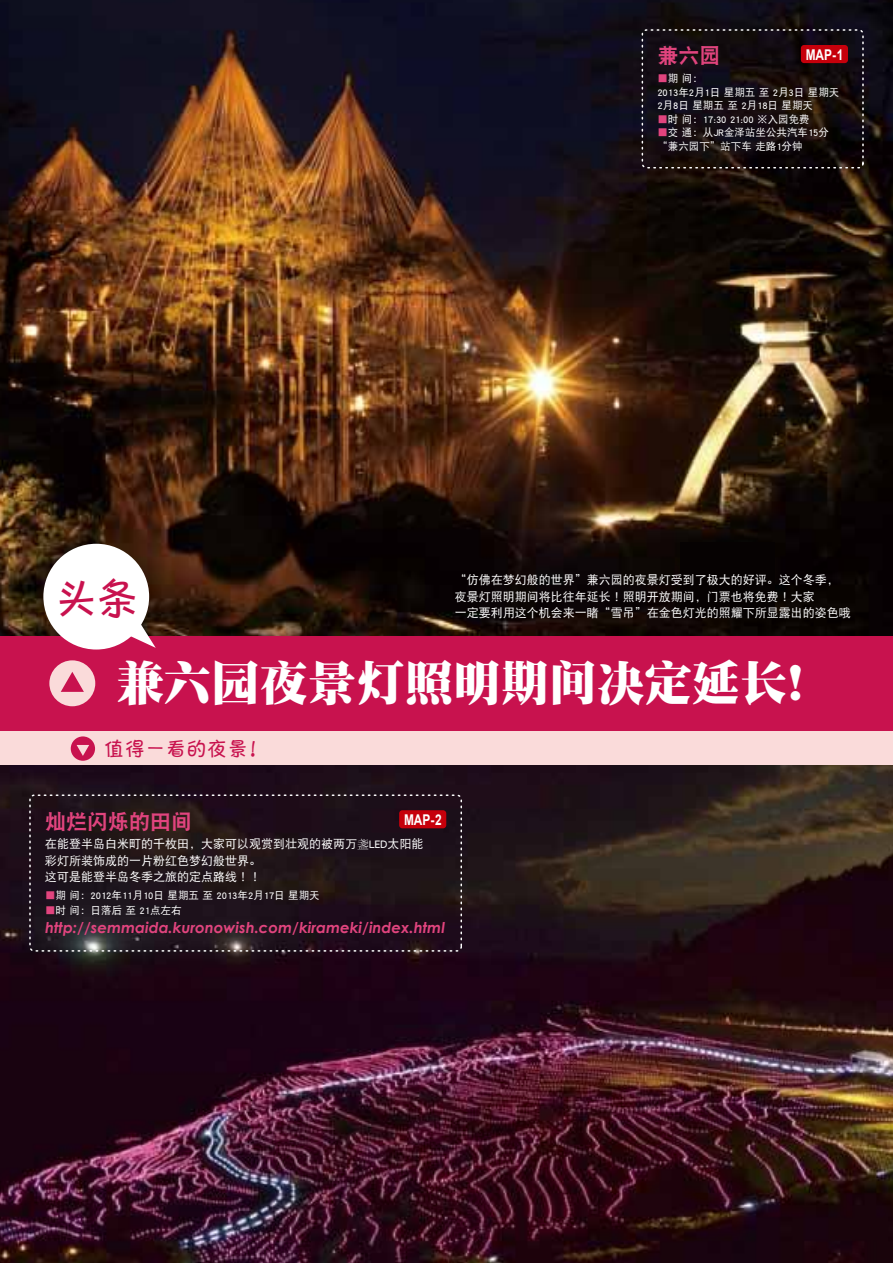
<style>
.page{position:relative;width:893px;height:1263px;background:#fff}
.page>*{position:absolute;margin:0;border:0;box-sizing:border-box;transform-origin:0 0}
.t1{font:48px "DF Song GB W12";color:#fff}
.t2{font:45px "FZKATJW GB1 0";color:#c8124e}
.t3{font:21px "DFP Hei W9 G Bpc EUC H";color:#e1447e}
.t4{font:21px "FZKATJW GB1 0";letter-spacing:-.02em;color:#c8124e}
.t5{font:italic 700 15px "Century Gothic";color:#e1447e}
.t6{font:700 14.85px "Arial";color:#fff;scale:.8 1}
.t7{font:12px/16.5px "DFP Hei W5 G Bpc EUC H";color:#fff}
.t8{font:10.5px/13.5px "DFP Hei W5 G Bpc EUC H";color:#fff}
.s1{color:#e1447e}
.s2{font-family:"Adobe Song Std";font-weight:300}
</style>
<div class="page">
<img style="left:0;top:0;width:893px;height:636px">
<div style="left:680px;top:542px;width:95px;height:75px;background:#060202"></div>
<img style="left:0;top:764px;width:893px;height:499px">
<div style="left:0;top:691px;width:893px;height:73px;background:#fadbda"></div>
<div style="left:642px;top:29px;width:222px;height:139px;border:2px dashed #fff;border-radius:4px"></div>
<div style="left:0;top:636px;width:893px;height:95px;background:#c8124e"></div>
<div style="left:43px;top:544px;width:106px;height:105px;background:#fff;border-radius:50%"></div>
<svg style="left:118px;top:612px;width:38px;height:36px"></svg>
<div style="left:801px;top:45px;width:47px;height:18px;background:#c6000b;border-radius:3px"></div>
<div style="left:29px;top:794px;width:433px;height:158px;border:2px dashed #fff;border-radius:4px"></div>
<div style="left:399px;top:810px;width:47px;height:18px;background:#c6000b;border-radius:3px"></div>
<div style="left:49px;top:660px;width:46px;height:46px;background:#fadbda;border-radius:50%"></div>
<svg style="left:61px;top:672px;width:23px;height:20px"></svg>
<div style="left:71px;top:736px;width:24px;height:25px;background:#c8124e;border-radius:50%"></div>
<svg style="left:77px;top:745px;width:12px;height:11px"></svg>
<h2 class="t2" style="left:54px;top:571px;width:87px">头条</h2>
<h3 class="t3" style="left:657px;top:45px;width:64px">兼六园</h3>
<p class="t8" style="left:657px;top:72px;width:183px"><span class="s1">■</span>期 间：<br>2013年2月1日 星期五 至 2月3日 星期天<br>2月8日 星期五 至 2月18日 星期天</p>
<p class="t8" style="left:657px;top:112px;width:154px"><span class="s1">■</span>时 间：17:30 21:00 ※入园免费</p>
<p class="t8" style="left:657px;top:126px;width:173px"><span class="s1">■</span>交 通：从JR金泽站坐公共汽车15分“兼六园下”站下车 走路1分钟</p>
<p class="t6" style="left:806px;top:45px;width:49px">MAP-1</p>
<p class="t7" style="left:455px;top:572px;width:397px">“仿佛在梦幻般的世界”兼六园的夜景灯受到了极大的好评。这个冬季，夜景灯照明期间将比往年延长！照明开放期间，门票也将免费！大家<br>一定要利用这个机会来一睹“雪吊”在金色灯光的照耀下所显露出的姿色哦</p>
<h1 class="t1" style="left:116px;top:657px;width:721px">兼六园夜景灯照明期间决定延长！</h1>
<h3 class="t4" style="left:104px;top:736px;width:167px">值得一看的夜景！</h3>
<h3 class="t3" style="left:45px;top:811px;width:148px">灿烂闪烁的田间</h3>
<p class="t6" style="left:404px;top:810px;width:49px">MAP-2</p>
<p class="t7" style="left:45px;top:836px;width:380px">在能登半岛白米町的千枚田，大家可以观赏到壮观的被两万<span class="s2">盞</span>LED太阳能彩灯所装饰成的一片粉红色梦幻般世界。<br>这可是能登半岛冬季之旅的定点路线！！</p>
<p class="t8" style="left:45px;top:889px;width:276px"><span class="s1">■</span>期 间：2012年11月10日 星期五 至 2013年2月17日 星期天</p>
<p class="t8" style="left:45px;top:904px;width:138px"><span class="s1">■</span>时 间：日落后 至 21点左右</p>
<p class="t5" style="left:45px;top:918px;width:401px">http://semmaida.kuronowish.com/kirameki/index.html</p>
</div>
